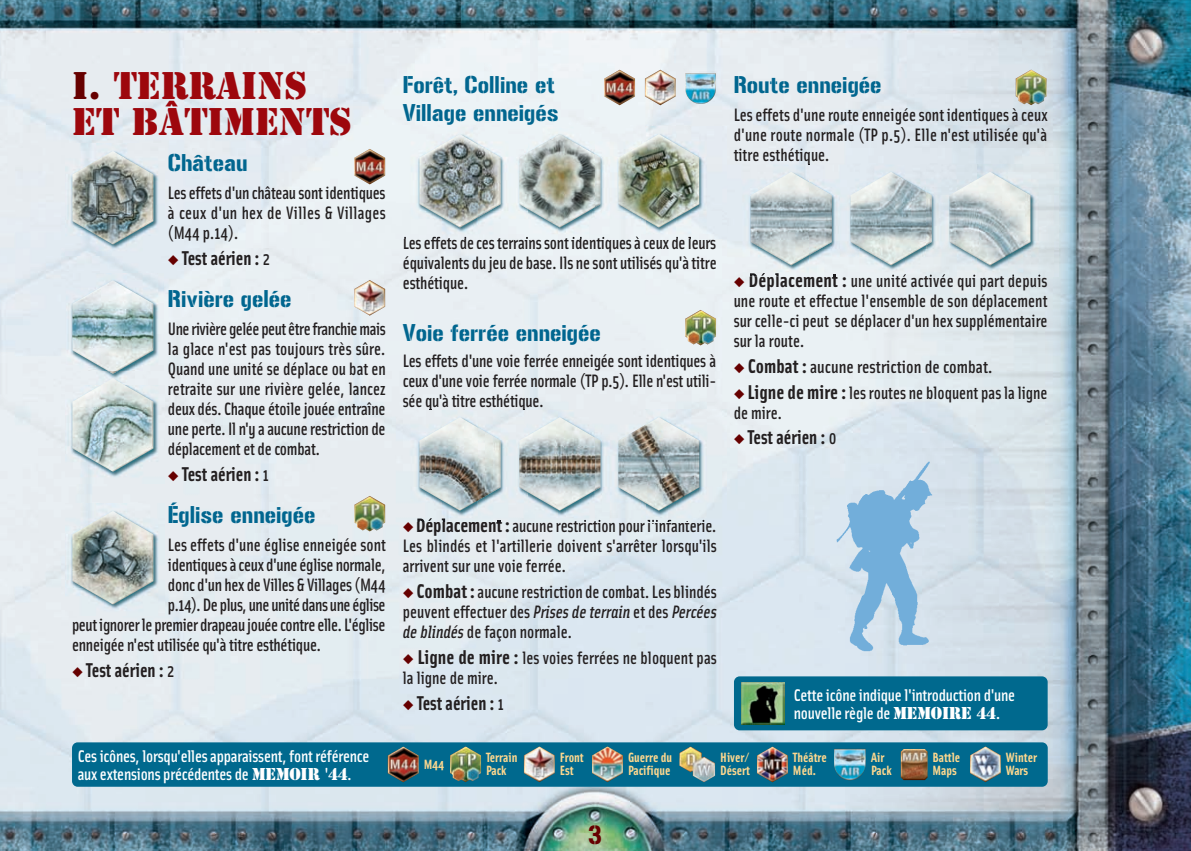
<style>
.page{position:relative;width:1191px;height:851px;background:#fff}
.page>*{position:absolute;margin:0;border:0;box-sizing:border-box;transform-origin:0 0}
.t1{font:36px/36px "Stencil";color:#9d070d}
.t2{font:26px "Gunplay";color:#600}
.t3{font:24px/28px "Gunplay";color:#01668f;scale:.95 1}
.t4{font:700 20px "Solex";color:#231f20;scale:.95 1}
.t5{font:500 18px/20px "Solex";color:#231f20;text-align:justify;scale:.95 1}
.t6{font:500 18px "Solex";letter-spacing:-.025em;color:#231f20;scale:.95 1}
.t7{font:500 18px "Solex";letter-spacing:-.02em;color:#231f20;scale:.95 1}
.t8{font:500 18px "Solex";letter-spacing:-.03em;color:#231f20;scale:.95 1}
.t9{font:500 18px "Solex";color:#231f20}
.t10{font:500 17px/18px "Solex";letter-spacing:-.015em;color:#fff}
.t11{font:700 13.4px/13.4px "Solex";color:#fed88f}
.s1{color:#600}
.s2{font-weight:500;font-size:18px}
.s3{font-weight:700;font-size:20px}
.s4{font-style:italic}
.s5{font-family:"Stencil";font-weight:400;font-size:16px}
</style>
<div class="page">
<img style="left:0;top:0;width:1191px;height:850px">
<img style="left:66px;top:144px;width:98px;height:112px">
<img style="left:72px;top:151px;width:81px;height:93px">
<img style="left:66px;top:503px;width:98px;height:112px">
<img style="left:72px;top:510px;width:81px;height:94px">
<img style="left:66px;top:273px;width:98px;height:210px">
<img style="left:72px;top:280px;width:81px;height:94px">
<svg style="left:108px;top:371px;width:10px;height:3px"></svg>
<img style="left:72px;top:378px;width:81px;height:93px">
<img style="left:354px;top:280px;width:31px;height:35px">
<img style="left:354px;top:149px;width:31px;height:35px">
<img style="left:354px;top:495px;width:31px;height:36px">
<img style="left:685px;top:310px;width:31px;height:35px">
<img style="left:1015px;top:70px;width:31px;height:35px">
<img style="left:396px;top:127px;width:331px;height:112px">
<img style="left:404px;top:237px;width:62px;height:2px">
<img style="left:419px;top:134px;width:81px;height:93px">
<svg style="left:565px;top:237px;width:16px;height:2px"></svg>
<img style="left:498px;top:237px;width:30px;height:2px">
<img style="left:478px;top:144px;width:22px;height:73px">
<img style="left:519px;top:134px;width:81px;height:93px">
<svg style="left:676px;top:237px;width:15px;height:2px"></svg>
<img style="left:598px;top:236px;width:41px;height:3px">
<img style="left:595px;top:154px;width:5px;height:53px">
<img style="left:618px;top:134px;width:81px;height:93px">
<img style="left:396px;top:410px;width:331px;height:112px">
<svg style="left:417px;top:518px;width:7px;height:4px"></svg>
<img style="left:428px;top:518px;width:17px;height:4px">
<img style="left:419px;top:417px;width:81px;height:93px">
<img style="left:575px;top:519px;width:20px;height:3px">
<img style="left:478px;top:427px;width:22px;height:73px">
<img style="left:519px;top:417px;width:81px;height:93px">
<img style="left:647px;top:519px;width:57px;height:3px">
<svg style="left:595px;top:519px;width:5px;height:3px"></svg>
<img style="left:595px;top:437px;width:5px;height:53px">
<img style="left:618px;top:417px;width:81px;height:93px">
<img style="left:727px;top:164px;width:331px;height:112px">
<svg style="left:750px;top:273px;width:7px;height:3px"></svg>
<img style="left:761px;top:273px;width:17px;height:3px">
<img style="left:750px;top:172px;width:81px;height:93px">
<img style="left:892px;top:274px;width:83px;height:2px">
<img style="left:809px;top:182px;width:22px;height:73px">
<img style="left:850px;top:172px;width:81px;height:93px">
<img style="left:1000px;top:274px;width:40px;height:2px">
<img style="left:926px;top:192px;width:5px;height:53px">
<img style="left:949px;top:172px;width:81px;height:93px">
<img style="left:685px;top:73px;width:31px;height:31px">
<img style="left:645px;top:70px;width:30px;height:35px">
<img style="left:604px;top:70px;width:31px;height:35px">
<div style="left:72px;top:742px;width:975px;height:44px;background:#00698e;border-radius:6px"></div>
<img style="left:450px;top:746px;width:31px;height:35px">
<img style="left:524px;top:746px;width:31px;height:35px">
<img style="left:388px;top:746px;width:31px;height:36px">
<img style="left:757px;top:746px;width:31px;height:36px">
<img style="left:592px;top:746px;width:31px;height:35px">
<img style="left:970px;top:746px;width:31px;height:35px">
<img style="left:679px;top:746px;width:36px;height:36px">
<img style="left:834px;top:748px;width:31px;height:31px">
<img style="left:900px;top:749px;width:27px;height:30px">
<div style="left:734px;top:676px;width:313px;height:54px;background:#00698e;border-radius:6px"></div>
<img style="left:741px;top:682px;width:43px;height:42px">
<img style="left:817px;top:454px;width:134px;height:201px">
<h1 class="t1" style="left:72px;top:68px;width:281px"><span class="s1">I.</span> TERRAINS<br>ET BÂTIMENTS</h1>
<h3 class="t3" style="left:168px;top:150px;width:86px">Château</h3>
<p class="t5" style="left:168px;top:185px;width:231px">Les effets d'un château sont identiques à ceux d'un hex de Villes &amp; Villages (M44 p.14).</p>
<p class="t4" style="left:168px;top:251px;width:109px"><span class="s1">◆</span> Test aérien : <span class="s2">2</span></p>
<h3 class="t3" style="left:168px;top:286px;width:132px">Rivière gelée</h3>
<p class="t5" style="left:168px;top:321px;width:231px">Une rivière gelée peut être franchie mais la glace n'est pas toujours très sûre.<br>Quand une unité se déplace ou bat en retraite sur une rivière gelée, lancez deux dés. Chaque étoile jouée entraîne une perte. Il n'y a aucune restriction de déplacement et de combat.</p>
<p class="t4" style="left:168px;top:467px;width:108px"><span class="s1">◆</span> Test aérien : <span class="s2">1</span></p>
<h3 class="t3" style="left:168px;top:502px;width:157px">Église enneigée</h3>
<p class="t5" style="left:168px;top:536px;width:231px">Les effets d'une église enneigée sont</p>
<p class="t7" style="left:168px;top:558px;width:231px">identiques à ceux d'une église normale,</p>
<p class="t5" style="left:168px;top:576px;width:231px">donc d'un hex de Villes &amp; Villages (M44</p>
<p class="t8" style="left:168px;top:598px;width:231px">p.14). De plus, une unité dans une église</p>
<p class="t6" style="left:72px;top:618px;width:331px">peut ignorer le premier drapeau jouée contre elle. L'église</p>
<p class="t5" style="left:72px;top:636px;width:264px">enneigée n'est utilisée qu'à titre esthétique.</p>
<p class="t4" style="left:72px;top:663px;width:109px"><span class="s1">◆</span> Test aérien : <span class="s2">2</span></p>
<h3 class="t3" style="left:403px;top:72px;width:165px">Forêt, Colline et<br>Village enneigés</h3>
<p class="t5" style="left:403px;top:235px;width:332px">Les effets de ces terrains sont identiques à ceux de leurs équivalents du jeu de base. Ils ne sont utilisés qu'à titre esthétique.</p>
<h3 class="t3" style="left:403px;top:320px;width:210px">Voie ferrée enneigée</h3>
<p class="t5" style="left:403px;top:352px;width:331px">Les effets d'une voie ferrée enneigée sont identiques à ceux d'une voie ferrée normale (TP p.5). Elle n'est utili&shy;sée qu'à titre esthétique.</p>
<p class="t5" style="left:403px;top:517px;width:332px"><span class="s1">◆</span><span class="s3">Déplacement :</span>aucune restriction pour l'infanterie.<br>Les blindés et l'artillerie doivent s'arrêter lorsqu'ils arrivent sur une voie ferrée.</p>
<p class="t5" style="left:403px;top:583px;width:332px"><span class="s1">◆</span> <span class="s3">Combat :</span>aucune restriction de combat. Les blindés peuvent effectuer des <span class="s4">Prises de terrain</span> et des <span class="s4">Percées de blindés</span> de façon normale.</p>
<p class="t5" style="left:403px;top:649px;width:332px"><span class="s1">◆</span> <span class="s3">Ligne de mire :</span> les voies ferrées ne bloquent pas la ligne de mire.</p>
<p class="t4" style="left:403px;top:695px;width:108px"><span class="s1">◆</span> Test aérien : <span class="s2">1</span></p>
<h3 class="t3" style="left:733px;top:72px;width:157px">Route enneigée</h3>
<p class="t5" style="left:733px;top:107px;width:332px">Les effets d'une route enneigée sont identiques à ceux d'une route normale (TP p.5). Elle n'est utilisée qu'à titre esthétique.</p>
<p class="t5" style="left:733px;top:272px;width:332px"><span class="s1">◆</span> <span class="s3">Déplacement :</span> une unité activée qui part depuis une route et effectue l'ensemble de son déplacement sur celle-ci peut se déplacer d'un hex supplémentaire sur la route.</p>
<p class="t9" style="left:733px;top:360px;width:261px"><span class="s1">◆</span> <span class="s3">Combat :</span> aucune restriction de combat.</p>
<p class="t5" style="left:733px;top:384px;width:332px"><span class="s1">◆</span> <span class="s3">Ligne de mire :</span> les routes ne bloquent pas la ligne de mire.</p>
<p class="t4" style="left:733px;top:430px;width:110px"><span class="s1">◆</span> Test aérien : <span class="s2">0</span></p>
<p class="t10" style="left:794px;top:687px;width:223px">Cette icône indique l'introduction d'une nouvelle règle de <span class="s5">MEMOIRE 44</span>.</p>
<p class="t10" style="left:78px;top:748px;width:293px">Ces icônes, lorsqu'elles apparaissent, font référence aux extensions précédentes de <span class="s5">MEMOIR '44</span>.</p>
<p class="t11" style="left:486px;top:751px;width:33px">Terrain<br>Pack</p>
<p class="t11" style="left:560px;top:751px;width:25px">Front<br>Est</p>
<p class="t11" style="left:628px;top:751px;width:46px">Guerre du<br>Pacifique</p>
<p class="t11" style="left:1006px;top:751px;width:33px">Winter<br>Wars</p>
<p class="t11" style="left:720px;top:751px;width:31px">Hiver/<br>Désert</p>
<p class="t11" style="left:871px;top:751px;width:22px">Air<br>Pack</p>
<p class="t11" style="left:932px;top:751px;width:29px">Battle<br>Maps</p>
<p class="t11" style="left:424px;top:758px;width:22px">M44</p>
<p class="t11" style="left:793px;top:751px;width:35px">Théâtre<br>Méd.</p>
<h2 class="t2" style="left:588px;top:825px;width:15px">3</h2>
</div>
